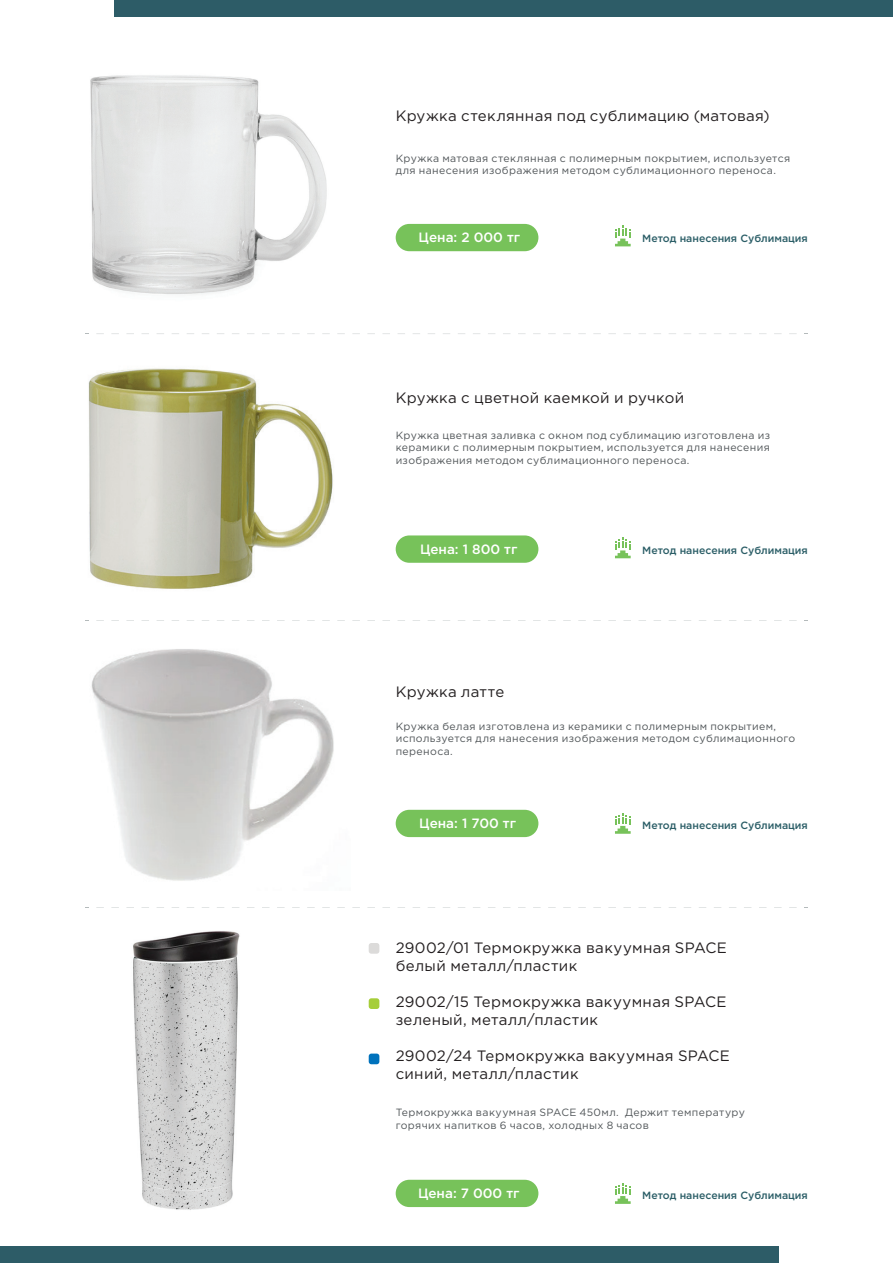
<style>
.page{position:relative;width:893px;height:1263px;background:#fff}
.page>*{position:absolute;margin:0;border:0;box-sizing:border-box;transform-origin:0 0}
.t1{font:15px/18px "Gotham Pro";letter-spacing:.02em;color:#231f20}
.t2{font:500 13.5px "Gotham Pro";color:#fff}
.t3{font:10.5px/12.6px "Gotham Pro";letter-spacing:.035em;color:#515659}
.t4{font:500 10.5px "Gotham Pro";color:#2a5d66}
</style>
<div class="page">
<img style="left:133px;top:907px;width:122px;height:303px">
<img style="left:91px;top:649px;width:243px;height:232px">
<img style="left:90px;top:75px;width:237px;height:220px">
<div style="left:0;top:1247px;width:779px;height:16px;background:#2d5c67"></div>
<div style="left:114px;top:0;width:779px;height:16px;background:#2d5c67"></div>
<div style="left:396px;top:224px;width:142px;height:27px;background:#77c25a;border-radius:14px"></div>
<div style="left:396px;top:810px;width:142px;height:27px;background:#77c25a;border-radius:14px"></div>
<div style="left:396px;top:1180px;width:142px;height:27px;background:#77c25a;border-radius:14px"></div>
<div style="left:396px;top:535px;width:142px;height:28px;background:#77c25a;border-radius:14px"></div>
<img style="left:88px;top:368px;width:245px;height:221px">
<div style="left:369px;top:943px;width:10px;height:11px;background:#dcdbda;border-radius:3px"></div>
<div style="left:369px;top:998px;width:10px;height:11px;background:#a6ce39;border-radius:3px"></div>
<div style="left:369px;top:1053px;width:10px;height:11px;background:#0072bc;border-radius:3px"></div>
<svg style="left:615px;top:226px;width:16px;height:20px"></svg>
<svg style="left:615px;top:538px;width:16px;height:20px"></svg>
<svg style="left:615px;top:813px;width:16px;height:21px"></svg>
<svg style="left:615px;top:1183px;width:16px;height:21px"></svg>
<h1 class="t1" style="left:396px;top:107px;width:376px">Кружка стеклянная под сублимацию (матовая)</h1>
<p class="t3" style="left:396px;top:152px;width:396px">Кружка матовая стеклянная с полимерным покрытием, используется для нанесения изображения методом сублимационного переноса.</p>
<p class="t2" style="left:419px;top:230px;width:103px">Цена: 2 000 тг</p>
<p class="t4" style="left:642px;top:232px;width:167px">Метод нанесения Сублимация</p>
<h1 class="t1" style="left:396px;top:389px;width:290px">Кружка с цветной каемкой и ручкой</h1>
<p class="t3" style="left:396px;top:429px;width:376px;text-align:justify">Кружка цветная заливка с окном под сублимацию изготовлена из керамики с полимерным покрытием, используется для нанесения изображения методом сублимационного переноса.</p>
<p class="t2" style="left:420px;top:541px;width:99px">Цена: 1 800 тг</p>
<h1 class="t1" style="left:396px;top:683px;width:110px">Кружка латте</h1>
<p class="t4" style="left:642px;top:544px;width:167px">Метод нанесения Сублимация</p>
<p class="t3" style="left:396px;top:720px;width:401px">Кружка белая изготовлена из керамики с полимерным покрытием, используется для нанесения изображения методом сублимационного переноса.</p>
<p class="t2" style="left:419px;top:816px;width:98px">Цена: 1 700 тг</p>
<p class="t4" style="left:642px;top:819px;width:167px">Метод нанесения Сублимация</p>
<h1 class="t1" style="left:396px;top:939px;width:333px">29002/01 Термокружка вакуумная SPACE белый металл/пластик</h1>
<h1 class="t1" style="left:396px;top:993px;width:332px">29002/15 Термокружка вакуумная SPACE зеленый, металл/пластик</h1>
<h1 class="t1" style="left:396px;top:1047px;width:336px">29002/24 Термокружка вакуумная SPACE синий, металл/пластик</h1>
<p class="t3" style="left:396px;top:1106px;width:351px">Термокружка вакуумная SPACE 450мл. Держит температуру горячих напитков 6 часов, холодных 8 часов</p>
<p class="t2" style="left:418px;top:1185px;width:103px">Цена: 7 000 тг</p>
<p class="t4" style="left:642px;top:1189px;width:167px">Метод нанесения Сублимация</p>
</div>
